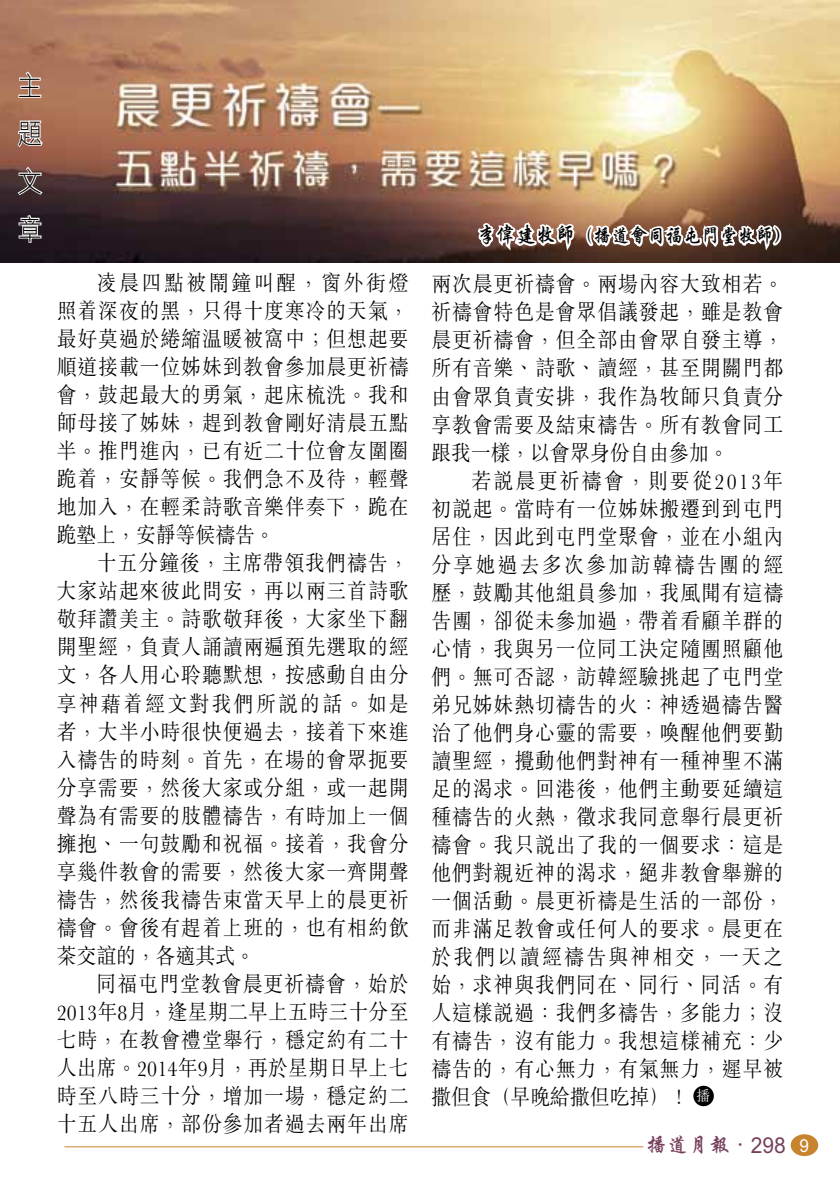
<style>
.page{position:relative;width:840px;height:1191px;background:#fff}
.page>*{position:absolute;margin:0;border:0;box-sizing:border-box;transform-origin:0 0}
.t1{font:300 28px/48px "M Hei HK";color:#000;text-align:justify;scale:.9 1}
.t2{font:300 22px/28px "M Sung HK";letter-spacing:.045em;color:#000;text-align:justify;scale:.9 1}
.t3{font:700 22px "C Xing Kai HK";color:#76405c;scale:.95 1}
.t4{font:700 20px "C Xing Kai HK";color:#000;scale:.9 1}
.t5{font:300 14.6px "M Sung HK";color:#fff;scale:.95 1}
.s1{font-size:22px}
.s2{font-family:"M Hei HK";font-weight:500}
.s3{font-family:"M Hei HK";font-weight:500;font-size:18px;color:#fff}
</style>
<div class="page">
<hr style="left:64px;top:1146px;width:579px;height:1px;background:#c7832e">
<div style="left:790px;top:1134px;width:27px;height:22px;background:#c7832e;border-radius:50%"></div>
<img style="left:0;top:0;width:839px;height:262px">
<svg style="left:17px;top:70px;width:25px;height:29px"></svg>
<svg style="left:16px;top:119px;width:28px;height:30px"></svg>
<svg style="left:16px;top:165px;width:28px;height:31px"></svg>
<svg style="left:18px;top:213px;width:25px;height:31px"></svg>
<svg style="left:475px;top:204px;width:101px;height:59px"></svg>
<img style="left:583px;top:137px;width:200px;height:126px">
<div style="left:693px;top:1085px;width:20px;height:21px;background:#000;border-radius:50%"></div>
<p class="t1" style="left:17px;top:60px;width:29px">主題文章</p>
<p class="t2" style="left:57px;top:268px;width:392px;text-indent:40px">凌晨四點被鬧鐘叫醒，窗外街燈照着深夜的黑，只得十度寒冷的天氣，最好莫過於綣縮温暖被窩中；但想起要順道接載一位姊妹到教會參加晨更祈禱會，鼓起最大的勇氣，起床梳洗。我和師母接了姊妹，趕到教會剛好清晨五點半。推門進內，已有近二十位會友圍圈跪着，安靜等候。我們急不及待，輕聲地加入，在輕柔詩歌音樂伴奏下，跪在跪塾上，安靜等候禱告。</p>
<p class="t2" style="left:57px;top:548px;width:392px;text-indent:40px">十五分鐘後，主席帶領我們禱告，大家站起來彼此問安，再以兩三首詩歌敬拜讚美主。詩歌敬拜後，大家坐下翻開聖經，負責人誦讀兩遍預先選取的經文，各人用心聆聽默想，按感動自由分享神藉着經文對我們所說的話。如是者，大半小時很快便過去，接着下來進入禱告的時刻。首先，在場的會眾扼要分享需要，然後大家或分組，或一起開聲為有需要的肢體禱告，有時加上一個擁抱、一句鼓勵和祝福。接着，我會分享幾件教會的需要，然後大家一齊開聲禱告，然後我禱告束當天早上的晨更祈禱會。會後有趕着上班的，也有相約飲茶交誼的，各適其式。</p>
<p class="t2" style="left:57px;top:968px;width:392px;text-indent:40px">同福屯門堂教會晨更祈禱會，始於2013年8月，逢星期二早上五時三十分至七時，在教會禮堂舉行，穩定約有二十人出席。2014年9月，再於星期日早上七時至八時三十分，增加一場，穩定約二十五人出席，部份參加者過去兩年出席</p>
<p class="t4" style="left:476px;top:222px;width:351px"><span class="s1">李偉建牧師</span>（播道會同福屯門堂牧師)</p>
<p class="t2" style="left:431px;top:269px;width:392px">兩次晨更祈禱會。兩場內容大致相若。祈禱會特色是會眾倡議發起，雖是教會晨更祈禱會，但全部由會眾自發主導，所有音樂、詩歌、讀經，甚至開關門都由會眾負責安排，我作為牧師只負責分享教會需要及結束禱告。所有教會同工跟我一樣，以會眾身份自由參加。</p>
<p class="t2" style="left:431px;top:465px;width:392px;text-indent:40px">若說晨更祈禱會，則要從2013年初說起。當時有一位姊妹搬遷到到屯門居住，因此到屯門堂聚會，並在小組內分享她過去多次參加訪韓禱告團的經歷，鼓勵其他組員參加，我風聞有這禱告團，卻從未參加過，帶着看顧羊群的心情，我與另一位同工決定隨團照顧他們。無可否認，訪韓經驗挑起了屯門堂弟兄姊妹熱切禱告的火：神透過禱告醫治了他們身心靈的需要，喚醒他們要勤讀聖經，攪動他們對神有一種神聖不滿足的渴求。回港後，他們主動要延續這種禱告的火熱，徵求我同意舉行晨更祈禱會。我只說出了我的一個要求：這是他們對親近神的渴求，絕非教會舉辦的一個活動。晨更祈禱是生活的一部份，而非滿足教會或任何人的要求。晨更在於我們以讀經禱告與神相交，一天之始，求神與我們同在、同行、同活。有人這樣說過：我們多禱告，多能力；沒有禱告，沒有能力。我想這樣補充：少禱告的，有心無力，有氣無力，遲早被撒但食（早晚給撒但吃掉）！</p>
<p class="t5" style="left:696px;top:1085px;width:16px">播</p>
<p class="t3" style="left:646px;top:1129px;width:173px">播道月報．<span class="s2">298</span> <span class="s3">9</span></p>
</div>
